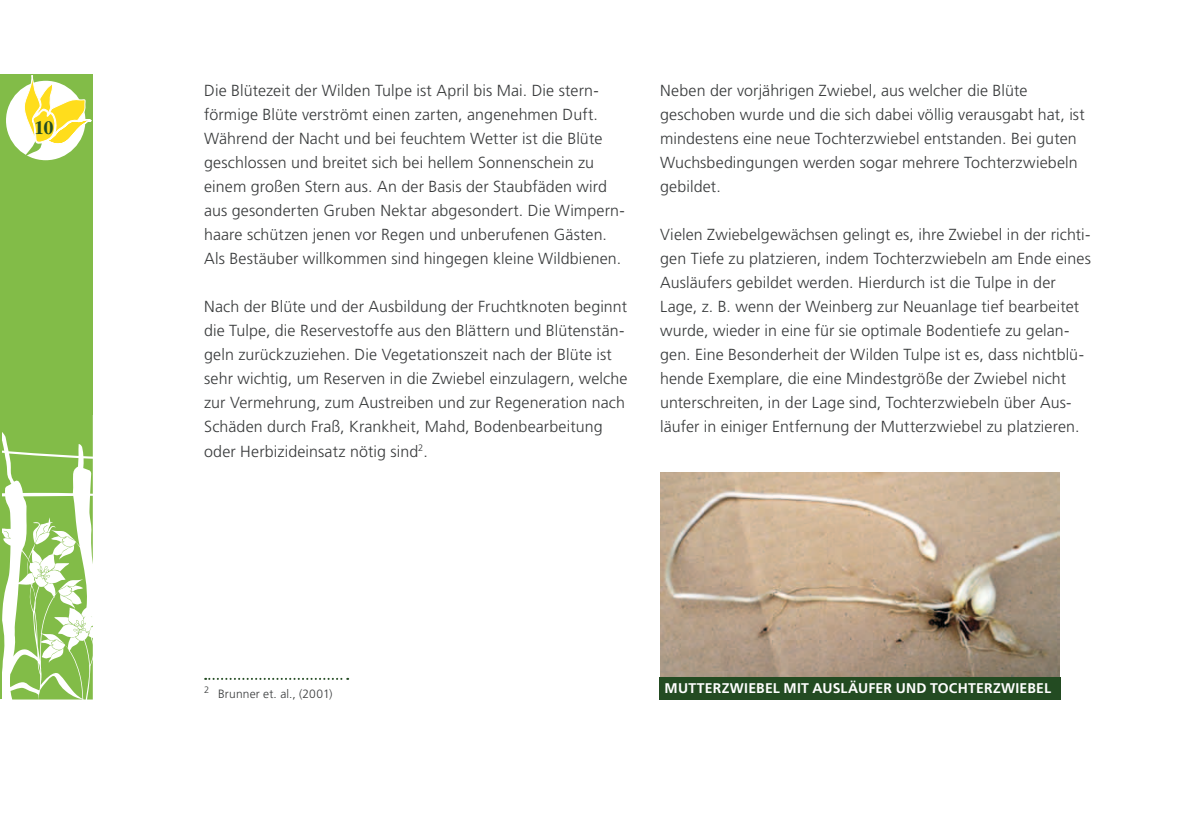
<style>
.page{position:relative;width:1191px;height:840px;background:#fff}
.page>*{position:absolute;margin:0;border:0;box-sizing:border-box;transform-origin:0 0}
.t1{font:20px "Garam ITCSB Bol Con";color:#234b22}
.t2{font:300 16px/24px "Frutiger LT Std";letter-spacing:.005em;color:#383a3b}
.t3{font:700 14px "Frutiger LT Std";letter-spacing:.015em;color:#fff}
.t4{font:300 12px "Frutiger LT Std";letter-spacing:.015em;color:#383a3b}
</style>
<div class="page">
<div style="left:0;top:74px;width:93px;height:340px;background:#82bc48"></div>
<div style="left:6px;top:81px;width:79px;height:79px;background:#fff;border-radius:50%"></div>
<hr style="left:0;top:358px;width:1px;height:340px;background:#82bc48">
<svg style="left:1px;top:414px;width:92px;height:285px"></svg>
<svg style="left:21px;top:75px;width:71px;height:83px"></svg>
<svg style="left:205px;top:677px;width:143px;height:2px"></svg>
<img style="left:660px;top:472px;width:400px;height:204px">
<div style="left:659px;top:676px;width:401px;height:23px;background:#234b22"></div>
<p class="t1" style="left:34px;top:118px;width:21px">10</p>
<p class="t2" style="left:204px;top:79px;width:422px">Die Blütezeit der Wilden Tulpe ist April bis Mai. Die stern&shy;förmige Blüte verströmt einen zarten, angenehmen Duft.<br>Während der Nacht und bei feuchtem Wetter ist die Blüte geschlossen und breitet sich bei hellem Sonnenschein zu einem großen Stern aus. An der Basis der Staubfäden wird aus gesonderten Gruben Nektar abgesondert. Die Wimpern&shy;haare schützen jenen vor Regen und unberufenen Gästen.<br>Als Bestäuber willkommen sind hingegen kleine Wildbienen.</p>
<p class="t2" style="left:204px;top:295px;width:425px">Nach der Blüte und der Ausbildung der Fruchtknoten beginnt die Tulpe, die Reservestoffe aus den Blättern und Blütenstän&shy;geln zurückzuziehen. Die Vegetationszeit nach der Blüte ist sehr wichtig, um Reserven in die Zwiebel einzulagern, welche zur Vermehrung, zum Austreiben und zur Regeneration nach Schäden durch Fraß, Krankheit, Mahd, Bodenbearbeitung oder Herbizideinsatz nötig sind<sup>2</sup>.</p>
<p class="t2" style="left:660px;top:79px;width:426px">Neben der vorjährigen Zwiebel, aus welcher die Blüte geschoben wurde und die sich dabei völlig verausgabt hat, ist mindestens eine neue Tochterzwiebel entstanden. Bei guten Wuchsbedingungen werden sogar mehrere Tochterzwiebeln gebildet.</p>
<p class="t2" style="left:660px;top:223px;width:432px">Vielen Zwiebelgewächsen gelingt es, ihre Zwiebel in der richti&shy;gen Tiefe zu platzieren, indem Tochterzwiebeln am Ende eines Ausläufers gebildet werden. Hierdurch ist die Tulpe in der Lage, z. B. wenn der Weinberg zur Neuanlage tief bearbeitet wurde, wieder in eine für sie optimale Bodentiefe zu gelan&shy;gen. Eine Besonderheit der Wilden Tulpe ist es, dass nichtblü&shy;hende Exemplare, die eine Mindestgröße der Zwiebel nicht unterschreiten, in der Lage sind, Tochterzwiebeln über Aus&shy;läufer in einiger Entfernung der Mutterzwiebel zu platzieren.</p>
<p class="t4" style="left:204px;top:686px;width:130px"><sup>2</sup> Brunner et. al., (2001)</p>
<p class="t3" style="left:664px;top:679px;width:388px">M UTTERZWIEBEL MIT AUSLÄUFER UND TOCHTERZWIEBEL</p>
</div>
